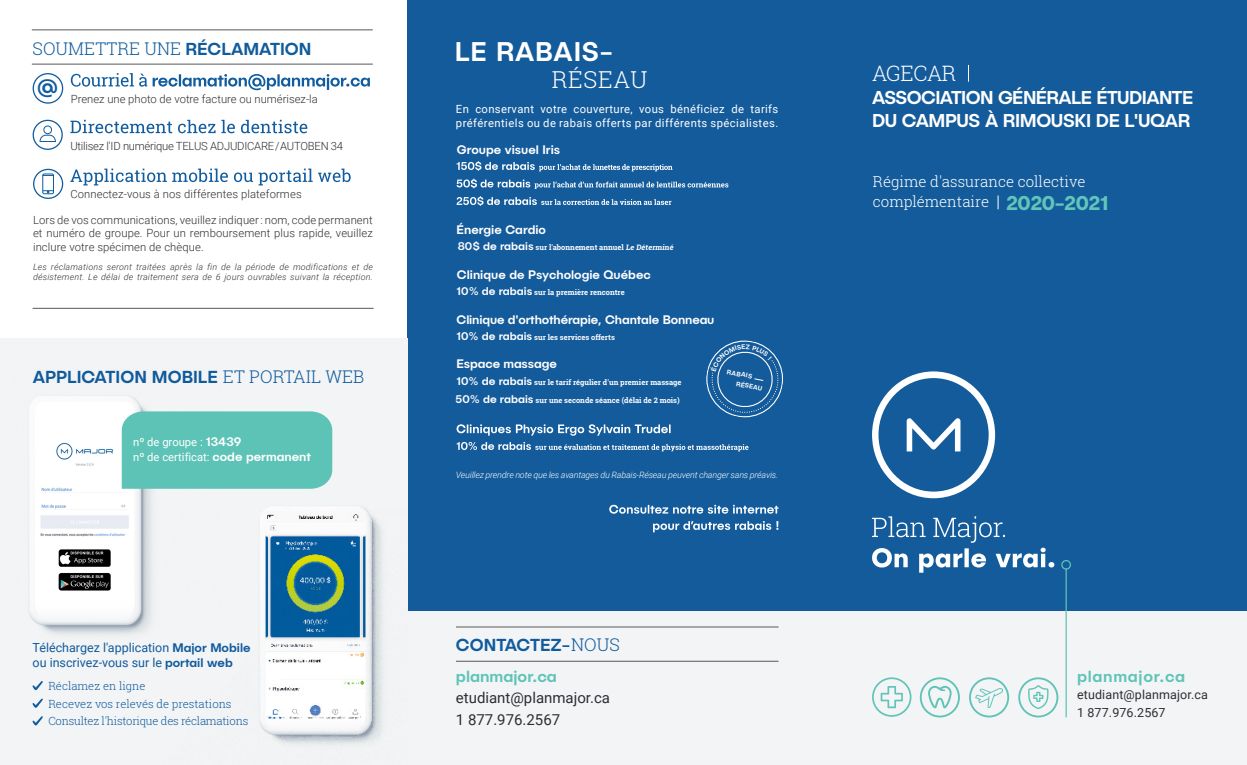
<style>
.page{position:relative;width:1247px;height:765px;background:#fff}
.page>*{position:absolute;margin:0;border:0;box-sizing:border-box;transform-origin:0 0}
.t1{font:500 27.25px "Publica Sans";letter-spacing:.03em;color:#fff}
.t2{font:300 23.38px "Roboto Slab";letter-spacing:.03em;color:#fff}
.t3{font:300 21.25px "Roboto Slab";letter-spacing:-.02em;color:#fff}
.t4{font:700 20px "Publica Sans";letter-spacing:-.02em;color:#61c6b9}
.t5{font:500 19.5px "Publica Sans";color:#105c9f}
.t6{font:500 18.75px "Publica Sans";letter-spacing:-.03em;color:#fff}
.t7{font:500 17.5px "Publica Sans";color:#105b9c}
.t8{font:300 17.5px "Roboto Slab";color:#105b9c}
.t9{font:500 16.25px "Publica Sans";color:#5fc4b7}
.t10{font:500 16.25px "Publica Sans";letter-spacing:.04em;color:#5fc4b7}
.t11{font:300 15px/20px "Roboto Slab";color:#fff}
.t12{font:15px "Roboto";color:#2d2e33}
.t13{font:500 12.5px "Publica Sans";letter-spacing:-.01em;color:#fff}
.t14{font:12.5px/15px "Roboto";color:#105b9c}
.t15{font:12.5px "Roboto";letter-spacing:.01em;color:#2d2e33}
.t16{font:300 11.25px/13.8px "Roboto";color:#2d2e33;text-align:justify}
.t17{font:11.25px/13.8px "Roboto";letter-spacing:.03em;color:#fff}
.t18{font:300 11.25px "Roboto Slab";letter-spacing:-.005em;color:#105b9c}
.t19{font:300 11.25px "Roboto";letter-spacing:-.02em;color:#2d2e33}
.t20{font:11.25px "Roboto";color:#fff}
.t21{font:italic 300 8.75px/10.5px "Roboto";letter-spacing:.025em;color:#2d2e33}
.t22{font:italic 300 8.75px "Roboto";letter-spacing:-.015em;color:#fff}
.Style_de_paragraphe{font:700 7.5px "Roboto Slab";color:#fff}
.t23{font:500 6.62px "Publica Sans";color:#fff}
.s1{font-family:"Publica Sans";font-weight:500}
.s2{font-family:"Roboto Slab";font-weight:300}
.s3{font-family:"Publica Sans";font-weight:500;font-size:12.5px}
.s4{font-family:"Publica Sans";font-weight:500;font-size:11.25px}
</style>
<div class="page">
<div style="left:407px;top:590px;width:840px;height:175px;background:#f3f4f6"></div>
<div style="left:407px;top:0;width:426px;height:610px;background:#145b9b"></div>
<div style="left:0;top:339px;width:407px;height:426px;background:#f3f4f6"></div>
<img style="left:259px;top:508px;width:124px;height:237px">
<img style="left:28px;top:396px;width:124px;height:239px">
<div style="left:829px;top:0;width:418px;height:610px;background:#145b9b"></div>
<svg style="left:33px;top:681px;width:10px;height:9px"></svg>
<svg style="left:33px;top:698px;width:10px;height:10px"></svg>
<svg style="left:33px;top:716px;width:10px;height:10px"></svg>
<svg style="left:71px;top:73px;width:299px;height:17px"></svg>
<svg style="left:70px;top:120px;width:237px;height:13px"></svg>
<svg style="left:70px;top:169px;width:281px;height:16px"></svg>
<div style="left:33px;top:73px;width:30px;height:31px;border:1px solid #105c9f;border-radius:50%"></div>
<div style="left:33px;top:169px;width:30px;height:30px;border:1px solid #105c9f;border-radius:50%"></div>
<div style="left:42px;top:173px;width:12px;height:21px;border:1px solid #105c9f"></div>
<svg style="left:43px;top:191px;width:11px;height:2px"></svg>
<div style="left:33px;top:120px;width:30px;height:30px;border:1px solid #105c9f;border-radius:50%"></div>
<svg style="left:39px;top:125px;width:17px;height:17px"></svg>
<svg style="left:998px;top:196px;width:1px;height:13px"></svg>
<hr style="left:33px;top:308px;width:341px;height:1px;background:#57585a">
<hr style="left:32px;top:64px;width:341px;height:1px;background:#57585a">
<hr style="left:32px;top:30px;width:341px;height:1px;background:#57585a">
<svg style="left:872px;top:516px;width:182px;height:57px"></svg>
<svg style="left:872px;top:371px;width:123px;height:127px"></svg>
<div style="left:122px;top:411px;width:210px;height:78px;background:#5cc3b6"></div>
<hr style="left:1066px;top:568px;width:1px;height:149px;background:#5fc4b7">
<div style="left:1061px;top:560px;width:10px;height:10px;border:1px solid #5fc4b7;border-radius:50%"></div>
<svg style="left:872px;top:677px;width:39px;height:40px"></svg>
<svg style="left:928px;top:686px;width:24px;height:22px"></svg>
<div style="left:920px;top:677px;width:40px;height:40px;border:2px solid #5fc4b7;border-radius:50%"></div>
<svg style="left:975px;top:688px;width:28px;height:20px"></svg>
<div style="left:969px;top:677px;width:40px;height:40px;border:2px solid #5fc4b7;border-radius:50%"></div>
<svg style="left:1028px;top:685px;width:21px;height:24px"></svg>
<div style="left:1018px;top:677px;width:40px;height:40px;border:2px solid #5fc4b7;border-radius:50%"></div>
<svg style="left:968px;top:65px;width:1px;height:17px"></svg>
<hr style="left:456px;top:661px;width:323px;height:1px;background:#57585a">
<hr style="left:456px;top:627px;width:323px;height:1px;background:#57585a">
<svg style="left:609px;top:505px;width:170px;height:9px"></svg>
<svg style="left:653px;top:521px;width:126px;height:11px"></svg>
<svg style="left:457px;top:161px;width:216px;height:10px"></svg>
<svg style="left:457px;top:179px;width:271px;height:10px"></svg>
<svg style="left:457px;top:196px;width:214px;height:10px"></svg>
<svg style="left:457px;top:424px;width:214px;height:12px"></svg>
<svg style="left:457px;top:442px;width:291px;height:9px"></svg>
<svg style="left:706px;top:340px;width:77px;height:78px"></svg>
<p class="t8" style="left:33px;top:36px;width:280px">SOUMETTRE UNE <span class="s1">RÉCLAMATION</span></p>
<h3 class="t5" style="left:37px;top:74px;width:22px">@</h3>
<p class="t16" style="left:71px;top:91px;width:249px">Prenez une photo de votre facture ou numérisez-la</p>
<p class="t19" style="left:70px;top:138px;width:274px">Utilisez l'ID numérique TELUS ADJUDICARE / AUTOBEN 34</p>
<p class="t16" style="left:70px;top:187px;width:233px">Connectez-vous à nos différentes plateformes</p>
<p class="t16" style="left:33px;top:212px;width:341px">Lors de vos communications, veuillez indiquer : nom, code permanent et numéro de groupe. Pour un remboursement plus rapide, veuillez inclure votre spécimen de chèque.</p>
<p class="t21" style="left:33px;top:261px;width:342px">Les réclamations seront traitées après la fin de la période de modifications et de désistement. Le délai de traitement sera de 6 jours ouvrables suivant la réception.</p>
<p class="t7" style="left:33px;top:366px;width:333px">APPLICATION MOBILE <span class="s2">ET PORTAIL WEB</span></p>
<p class="t20" style="left:133px;top:434px;width:110px">nº de groupe : <span class="s3">13439</span></p>
<p class="t20" style="left:133px;top:449px;width:179px">nº de certificat: <span class="s3">code permanent</span></p>
<p class="t14" style="left:33px;top:640px;width:220px">Téléchargez l'application <span class="s1">Major Mobile </span>ou inscrivez-vous sur le <span class="s1">portail web</span></p>
<p class="t18" style="left:48px;top:678px;width:99px">Réclamez en ligne</p>
<p class="t18" style="left:48px;top:696px;width:185px">Recevez vos relevés de prestations</p>
<p class="t18" style="left:48px;top:713px;width:201px">Consultez l'historique des réclamations</p>
<p class="t1" style="left:455px;top:34px;width:160px">LE RABAIS-</p>
<p class="t2" style="left:552px;top:64px;width:97px">RÉSEAU</p>
<p class="t17" style="left:456px;top:102px;width:324px">En conservant votre couverture, vous bénéficiez de tarifs préférentiels ou de rabais offerts par différents spécialistes.</p>
<p class="t13" style="left:457px;top:142px;width:105px">Groupe visuel Iris</p>
<p class="t13" style="left:457px;top:222px;width:91px">Énergie Cardio</p>
<p class="Style_de_paragraphe" style="left:458px;top:242px;width:218px"><span class="s4">80$ de rabais</span> sur l'abonnement annuel Le Déterminé</p>
<p class="t13" style="left:457px;top:267px;width:195px">Clinique de Psychologie Québec</p>
<p class="Style_de_paragraphe" style="left:457px;top:287px;width:170px"><span class="s4">10% de rabais</span> sur la première rencontre</p>
<p class="t13" style="left:457px;top:312px;width:259px">Clinique d'orthothérapie, Chantale Bonneau</p>
<p class="t13" style="left:457px;top:355px;width:102px">Espace massage</p>
<p class="Style_de_paragraphe" style="left:457px;top:332px;width:160px"><span class="s4">10% de rabais</span> sur les services offerts</p>
<p class="Style_de_paragraphe" style="left:457px;top:377px;width:226px"><span class="s4">10% de rabais</span> sur le tarif régulier d'un premier massage</p>
<p class="Style_de_paragraphe" style="left:456px;top:395px;width:226px"><span class="s4">50% de rabais</span> sur une seconde séance (délai de 2 mois)</p>
<p class="t23" style="left:728px;top:367px;width:27px;rotate:11deg">RABAIS</p>
<p class="t23" style="left:737px;top:379px;width:28px;rotate:11deg">RÉSEAU</p>
<p class="t22" style="left:456px;top:469px;width:324px">Veuillez prendre note que les avantages du Rabais-Réseau peuvent changer sans préavis.</p>
<p class="t7" style="left:456px;top:634px;width:165px">CONTACTEZ-<span class="s2">NOUS</span></p>
<p class="t9" style="left:456px;top:666px;width:103px">planmajor.ca</p>
<p class="t12" style="left:456px;top:687px;width:156px">etudiant@planmajor.ca</p>
<p class="t12" style="left:456px;top:710px;width:106px">1 877.976.2567</p>
<p class="t3" style="left:872px;top:59px;width:86px">AGECAR</p>
<p class="t6" style="left:872px;top:85px;width:323px">ASSOCIATION GÉNÉRALE ÉTUDIANTE</p>
<p class="t6" style="left:872px;top:109px;width:320px">DU CAMPUS À RIMOUSKI DE L'UQAR</p>
<p class="t11" style="left:873px;top:172px;width:214px">Régime d'assurance collective complémentaire</p>
<p class="t4" style="left:1006px;top:189px;width:104px">2020-2021</p>
<p class="t10" style="left:1077px;top:666px;width:110px">planmajor.ca</p>
<p class="t15" style="left:1077px;top:686px;width:132px">etudiant@planmajor.ca</p>
<p class="t15" style="left:1077px;top:704px;width:90px">1 877.976.2567</p>
</div>
